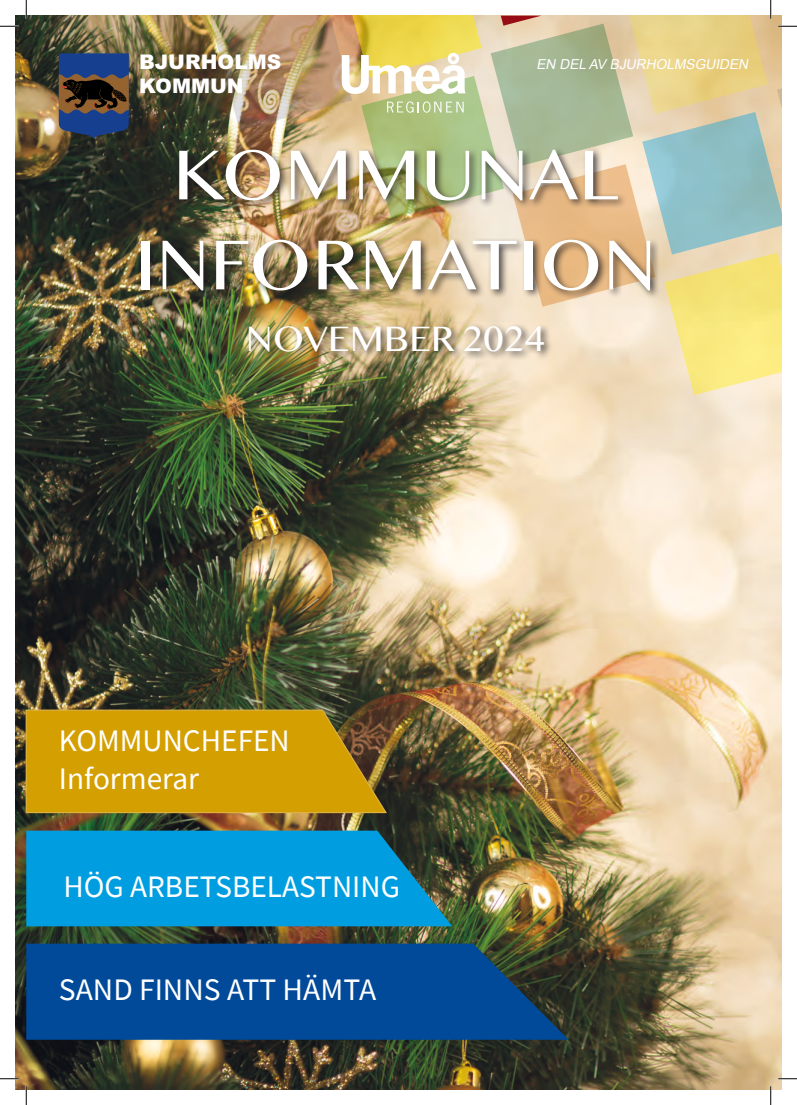
<style>
.page{position:relative;width:797px;height:1105px;background:#fff}
.page>*{position:absolute;margin:0;border:0;box-sizing:border-box;transform-origin:0 0}
.t1{font:75px "Malayalam MN";color:#fff}
.t2{font:37.5px "Malayalam MN";color:#fff}
.t3{font:31.25px "Source Sans Pro";color:#fff}
.t4{font:900 20.12px/24.2px "Arial";color:#fff}
.t5{font:italic 13.75px "Arial";color:#fff}
</style>
<div class="page">
<img style="left:16px;top:16px;width:765px;height:1073px">
<div style="left:138px;top:147px;width:522px;height:214px;background:#1a171c;opacity:.75"></div>
<svg style="left:26px;top:831px;width:426px;height:95px;background:#0595d0"></svg>
<svg style="left:26px;top:944px;width:542px;height:96px;background:#04488e"></svg>
<svg style="left:25px;top:709px;width:363px;height:105px;background:#c79606"></svg>
<svg style="left:59px;top:53px;width:70px;height:85px;background:#343c58"></svg>
<svg style="left:0;top:25px;width:19px;height:2px"></svg>
<svg style="left:0;top:1078px;width:19px;height:1px"></svg>
<svg style="left:778px;top:1078px;width:19px;height:1px"></svg>
<svg style="left:25px;top:0;width:2px;height:19px"></svg>
<svg style="left:25px;top:1086px;width:2px;height:19px"></svg>
<img style="left:210px;top:0;width:587px;height:395px">
<svg style="left:770px;top:1086px;width:1px;height:19px"></svg>
<p class="t4" style="left:139px;top:49px;width:144px">BJURHOLMS<br>KOMMUN</p>
<p class="t5" style="left:536px;top:55px;width:216px">EN DEL AV BJURHOLMSGUIDEN</p>
<p class="t1" style="left:172px;top:138px;width:447px">KOMMUNAL</p>
<p class="t1" style="left:134px;top:228px;width:524px">INFORMATION</p>
<p class="t2" style="left:246px;top:320px;width:301px">NOVEMBER 2024</p>
<p class="t3" style="left:59px;top:721px;width:232px">KOMMUNCHEFEN</p>
<p class="t3" style="left:59px;top:759px;width:142px">Informerar</p>
<p class="t3" style="left:63px;top:867px;width:338px">HÖG ARBETSBELASTNING</p>
<p class="t3" style="left:59px;top:970px;width:319px">SAND FINNS ATT HÄMTA</p>
</div>
